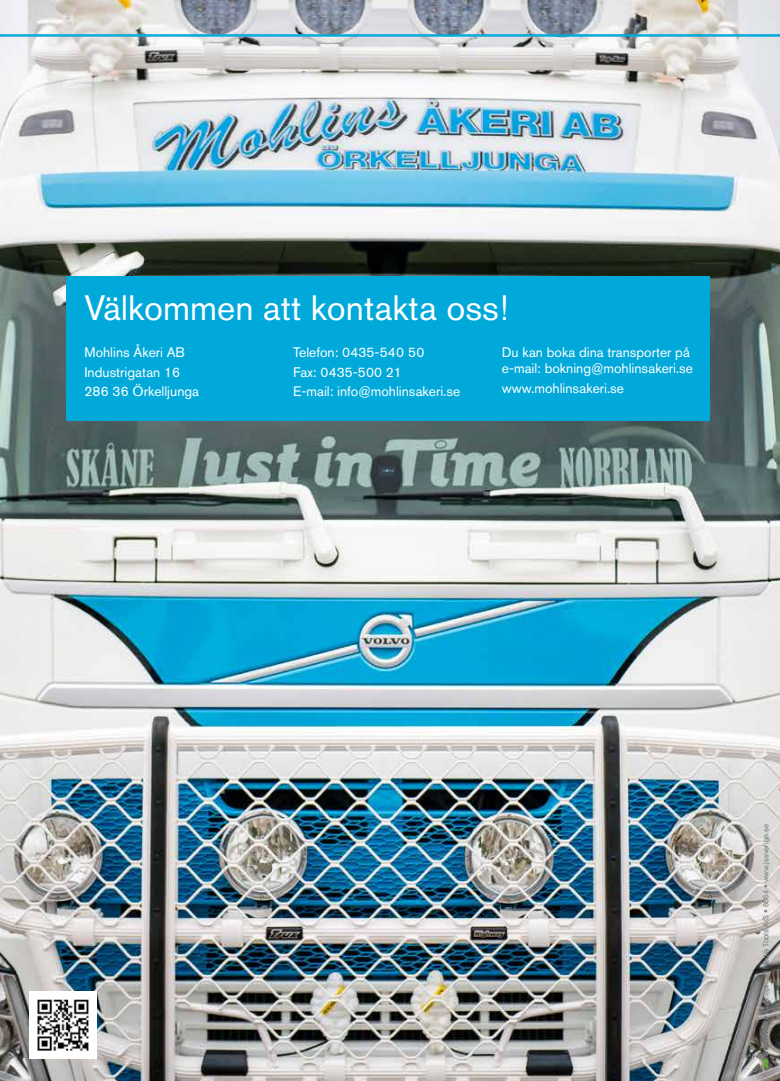
<style>
.page{position:relative;width:780px;height:1081px;background:#fff}
.page>*{position:absolute;margin:0;border:0;box-sizing:border-box;transform-origin:0 0}
.t1{font:35px "Akzidenz Grotesk Pro";color:#fff}
.t2{font:13.75px/19.4px "Akzidenz Grotesk Pro";color:#fff}
.t3{font:7.5px "Helvetica Neue LT Std";color:#72797c}
</style>
<div class="page">
<img style="left:0;top:0;width:780px;height:1081px">
<svg style="left:763px;top:1021px;width:6px;height:47px"></svg>
<div style="left:66px;top:276px;width:644px;height:145px;background:#00a9da"></div>
<hr style="left:0;top:34px;width:780px;height:3px;background:#00a9da">
<img style="left:29px;top:991px;width:67px;height:67px">
<h1 class="t1" style="left:84px;top:285px;width:425px">Välkommen att kontakta oss!</h1>
<p class="t2" style="left:84px;top:343px;width:116px">Mohlins Åkeri AB<br>Industrigatan 16<br>286 36 Örkelljunga</p>
<p class="t2" style="left:293px;top:343px;width:168px">Telefon: 0435-540 50<br>Fax: 0435-500 21<br>E-mail: info@mohlinsakeri.se</p>
<p class="t2" style="left:502px;top:344px;width:192px;line-height:15.9px">Du kan boka dina transporter på e-mail: bokning@mohlinsakeri.se</p>
<p class="t2" style="left:502px;top:378px;width:124px">www.mohlinsakeri.se</p>
<p class="t3" style="left:761px;top:1019px;width:196px;rotate:-90deg">• Concept: JS Media Tools A/S • 8664 • www.jssverige.se</p>
</div>
